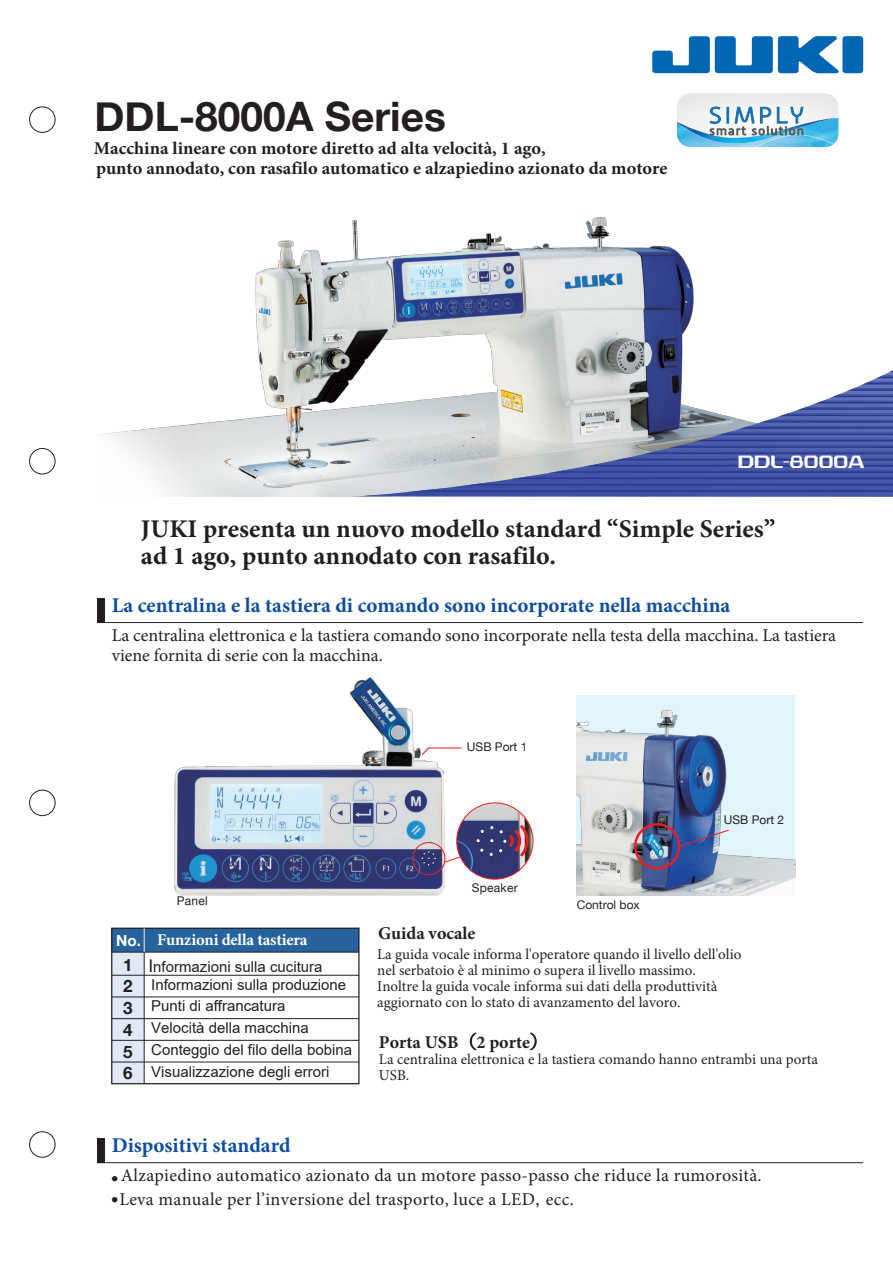
<style>
.page{position:relative;width:893px;height:1263px;background:#fff}
.page>*{position:absolute;margin:0;border:0;box-sizing:border-box;transform-origin:0 0}
.t1{font:700 40.65px "Helvetica Neue";color:#231f20}
.t2{font:700 25.5px/27.6px "Minion Pro";color:#231f20}
.t3{font:700 21px "Minion Pro";color:#0d4da1}
.t4{font:700 18px/20.1px "Minion Pro";color:#231f20}
.t5{font:18px "Minion Pro";letter-spacing:.015em;color:#231f20}
.t6{font:18px/20.2px "Minion Pro";letter-spacing:-.005em;color:#231f20}
.t7{font:18px "Rexlia Free";color:#fff}
.t8{font:700 17.1px/21.8px "Helvetica Neue";color:#231f20;text-align:justify}
.t9{font:700 16.5px "Minion Pro";letter-spacing:-.01em;color:#fff}
.t10{font:700 15.3px "Helvetica Neue";color:#fff}
.t11{font:15px/16.2px "Minion Pro";color:#231f20}
.t12{font:15px/21.8px "Arial";color:#231f20}
.t13{font:12px "Helvetica Neue";color:#231f20}
.t14{font:12px "Helvetica Neue";letter-spacing:.02em;color:#231f20}
.s1{font-size:17.55px}
.s2{font-family:"Koz Min Pr 6 N";font-weight:400}
.s3{font-family:"Koz Go Pr 6 N";font-size:6px}
.s4{font-family:"Helvetica Neue"}
</style>
<div class="page">
<img style="left:255px;top:217px;width:439px;height:153px">
<img style="left:577px;top:695px;width:218px;height:201px">
<div style="left:842px;top:36px;width:21px;height:37px;background:#0166b3;border-radius:3px"></div>
<svg style="left:652px;top:36px;width:187px;height:37px"></svg>
<div style="left:97px;top:598px;width:8px;height:24px;background:#231f20"></div>
<hr style="left:97px;top:622px;width:766px;height:1px;background:#231f20">
<div style="left:97px;top:1138px;width:8px;height:25px;background:#231f20"></div>
<hr style="left:97px;top:1162px;width:766px;height:1px;background:#231f20">
<div style="left:112px;top:952px;width:32px;height:132px;background:#e1e9f6"></div>
<div style="left:112px;top:928px;width:247px;height:24px;background:#26629d"></div>
<div style="left:111px;top:927px;width:249px;height:157px;border:1px solid #231f20"></div>
<hr style="left:144px;top:928px;width:1px;height:156px;background:#231f20">
<hr style="left:112px;top:952px;width:247px;height:1px;background:#231f20">
<hr style="left:112px;top:975px;width:247px;height:1px;background:#231f20">
<hr style="left:112px;top:997px;width:247px;height:1px;background:#231f20">
<hr style="left:112px;top:1018px;width:247px;height:1px;background:#231f20">
<hr style="left:112px;top:1040px;width:247px;height:1px;background:#231f20">
<hr style="left:112px;top:1062px;width:247px;height:1px;background:#231f20">
<svg style="left:144px;top:928px;width:1px;height:24px"></svg>
<svg style="left:445px;top:747px;width:17px;height:2px"></svg>
<img style="left:174px;top:677px;width:271px;height:219px">
<svg style="left:445px;top:856px;width:16px;height:7px"></svg>
<img style="left:457px;top:803px;width:76px;height:76px;border-radius:38px">
<div style="left:456px;top:802px;width:77px;height:77px;border:1px solid #ee1d23;border-radius:50%"></div>
<svg style="left:678px;top:829px;width:52px;height:19px"></svg>
<div style="left:634px;top:823px;width:46px;height:46px;border:2px solid #ee1d23;border-radius:50%"></div>
<div style="left:412px;top:842px;width:33px;height:33px;border:1px solid #ee1d23;border-radius:50%"></div>
<svg style="left:480px;top:848px;width:4px;height:4px"></svg>
<svg style="left:499px;top:825px;width:30px;height:31px"></svg>
<svg style="left:480px;top:830px;width:4px;height:3px"></svg>
<svg style="left:422px;top:851px;width:14px;height:14px"></svg>
<svg style="left:29px;top:370px;width:864px;height:127px"></svg>
<div style="left:29px;top:1131px;width:26px;height:26px;border:1px solid #231f20;border-radius:50%"></div>
<div style="left:29px;top:790px;width:26px;height:26px;border:1px solid #231f20;border-radius:50%"></div>
<div style="left:30px;top:448px;width:25px;height:26px;background:#fff;border-radius:50%"></div>
<div style="left:29px;top:448px;width:26px;height:26px;border:1px solid #231f20;border-radius:50%"></div>
<div style="left:29px;top:107px;width:26px;height:26px;border:1px solid #231f20;border-radius:50%"></div>
<svg style="left:677px;top:93px;width:161px;height:54px"></svg>
<h1 class="t1" style="left:94px;top:84px;width:353px">DDL-8000A Series</h1>
<p class="t4" style="left:94px;top:138px;width:575px">Macchina lineare con motore diretto ad alta velocità, 1 ago,<br>punto annodato, con rasafilo automatico e alzapiedino azionato da motore</p>
<p class="t7" style="left:738px;top:451px;width:128px">DDL-8000A</p>
<h2 class="t2" style="left:141px;top:515px;width:636px">JUKI presenta un nuovo modello standard “Simple Series” ad 1 ago, punto annodato con rasafilo.</h2>
<h3 class="t3" style="left:112px;top:590px;width:620px">La centralina e la tastiera di comando sono incorporate nella macchina</h3>
<p class="t6" style="left:112px;top:625px;width:726px">La centralina elettronica e la tastiera comando sono incorporate nella testa della macchina. La tastiera viene fornita di serie con la macchina.</p>
<p class="t13" style="left:467px;top:738px;width:62px">USB Port 1</p>
<p class="t13" style="left:724px;top:811px;width:62px">USB Port 2</p>
<p class="t10" style="left:116px;top:928px;width:26px">No.</p>
<p class="t8" style="left:123px;top:954px;width:11px">1<br>2<br>3<br>4<br>5<br>6</p>
<p class="t13" style="left:177px;top:892px;width:32px">Panel</p>
<p class="t9" style="left:157px;top:928px;width:152px">Funzioni della tastiera</p>
<p class="t14" style="left:472px;top:879px;width:47px">Speaker</p>
<p class="t4" style="left:378px;top:923px;width:99px">Guida vocale</p>
<p class="t13" style="left:577px;top:896px;width:65px">Control box</p>
<p class="t12" style="left:148px;top:955px;width:176px"><span class="s1">I</span>nformazioni sulla cucitura</p>
<p class="t11" style="left:377px;top:946px;width:366px">La guida vocale informa l'operatore quando il livello dell'olio nel serbatoio è al minimo o supera il livello massimo.<br>Inoltre la guida vocale informa sui dati della produttività aggiornato con lo stato di avanzamento del lavoro.</p>
<p class="t4" style="left:379px;top:1032px;width:171px">Porta USB<span class="s2">（</span>2 porte<span class="s2">）</span></p>
<p class="t11" style="left:379px;top:1051px;width:441px;line-height:16.6px">La centralina elettronica e la tastiera comando hanno entrambi una porta<br>USB.</p>
<p class="t12" style="left:151px;top:973px;width:202px">Informazioni sulla produzione<br>Punti di affrancatura<br>Velocità della macchina<br>Conteggio del filo della bobina<br>Visualizzazione degli errori</p>
<h3 class="t3" style="left:112px;top:1130px;width:180px">Dispositivi standard</h3>
<p class="t5" style="left:112px;top:1163px;width:651px"><span class="s3">●</span> Alzapiedino automatico azionato da un motore passo-passo che riduce la rumorosità.</p>
<p class="t5" style="left:112px;top:1187px;width:463px"><sup>●</sup> Leva manuale per l’inversione del trasporto, luce a LED<span class="s4">,</span> ecc.</p>
</div>
